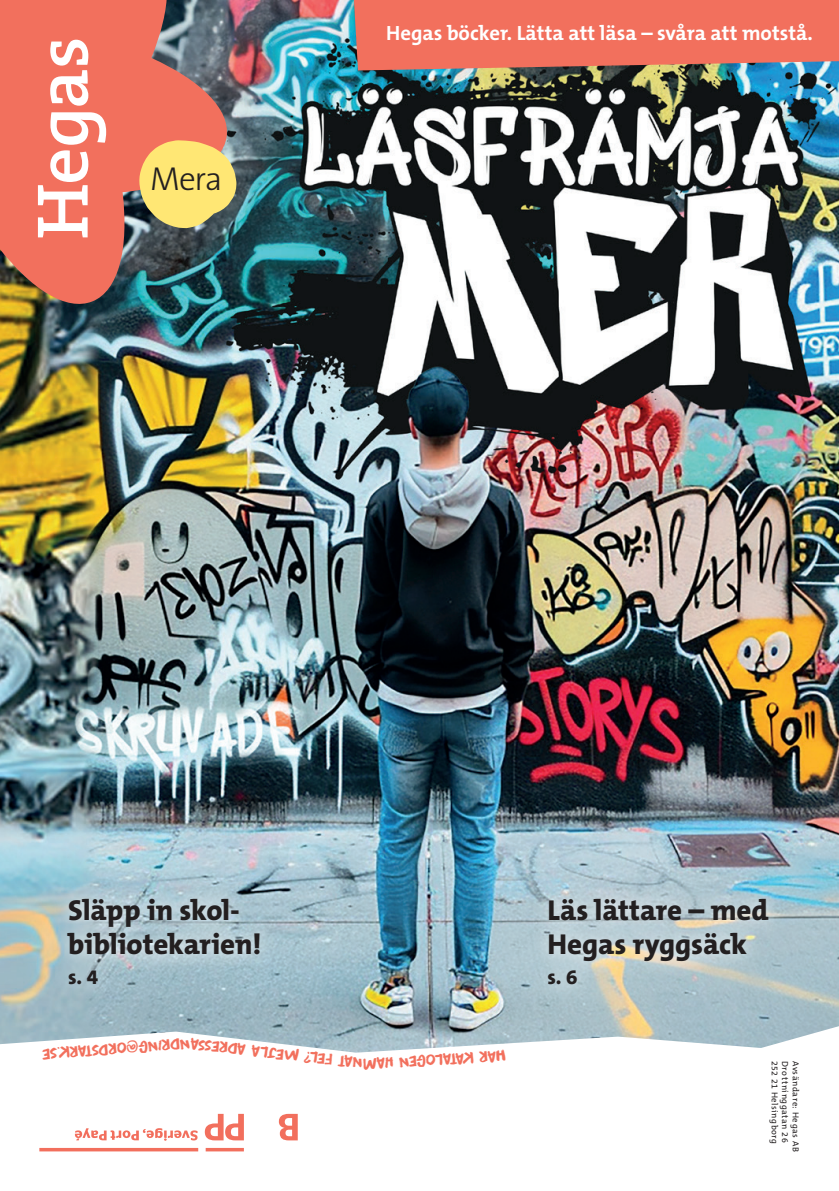
<style>
.page{position:relative;width:839px;height:1191px;background:#fff}
.page>*{position:absolute;margin:0;border:0;box-sizing:border-box;transform-origin:0 0}
.t1{font:300 33.25px "The Sans B W3";color:#231f20}
.t2{font:800 28.88px/34.8px "The Mix B W8";letter-spacing:-.005em;color:#231f20}
.t3{font:700 20.65px "The Mix B W7";color:#fff}
.t4{font:800 20.65px "The Mix B W8";color:#231f20}
.t5{font:15.75px "Apex Brush";color:#f2705d}
.t6{font:8.75px "The Mix B W5 Plain";letter-spacing:.065em;color:#231f20}
</style>
<div class="page">
<img style="left:0;top:0;width:838px;height:1052px">
<hr style="left:206px;top:1148px;width:38px;height:3px;background:#f26f5d">
<hr style="left:39px;top:1148px;width:159px;height:3px;background:#f26f5d">
<svg style="left:75px;top:1128px;width:122px;height:12px"></svg>
<svg style="left:205px;top:1113px;width:39px;height:27px"></svg>
<svg style="left:279px;top:1113px;width:19px;height:27px"></svg>
<svg style="left:51px;top:880px;width:227px;height:122px;background:#abc3cd"></svg>
<svg style="left:531px;top:880px;width:254px;height:122px;background:#b9cace"></svg>
<svg style="left:354px;top:0;width:484px;height:70px;background:#e77160"></svg>
<img style="left:0;top:0;width:230px;height:312px">
<svg style="left:38px;top:112px;width:68px;height:125px"></svg>
<svg style="left:50px;top:40px;width:38px;height:66px"></svg>
<svg style="left:139px;top:140px;width:97px;height:88px;background:#e2c971"></svg>
<p class="t1" style="left:150px;top:157px;width:74px">Mera</p>
<p class="t3" style="left:386px;top:19px;width:428px">Hegas böcker. Lätta att läsa – svåra att motstå.</p>
<p class="t2" style="left:68px;top:892px;width:195px">Släpp in skol&shy;bibliotekarien!</p>
<p class="t4" style="left:68px;top:964px;width:32px">s. 4</p>
<p class="t2" style="left:547px;top:892px;width:223px">Läs lättare – med<br>Hegas ryggsäck</p>
<p class="t4" style="left:547px;top:964px;width:32px">s. 6</p>
<p class="t5" style="left:361px;top:1072px;width:175px;rotate:-174deg">n ta ?lef M alje da ser as</p>
<p class="t5" style="left:190px;top:1053px;width:150px;rotate:176deg">n d ni r g @ o dr krats es .</p>
<p class="t5" style="left:506px;top:1066px;width:144px;rotate:177deg">H ra k ola t a g ne ma h</p>
<p class="t6" style="left:780px;top:1060px;width:85px;rotate:90deg">252 21 Helsingborg</p>
<p class="t6" style="left:790px;top:1060px;width:83px;rotate:90deg">Drottninggatan 26</p>
<p class="t6" style="left:801px;top:1060px;width:93px;rotate:90deg">Avsändare: Hegas AB</p>
</div>
